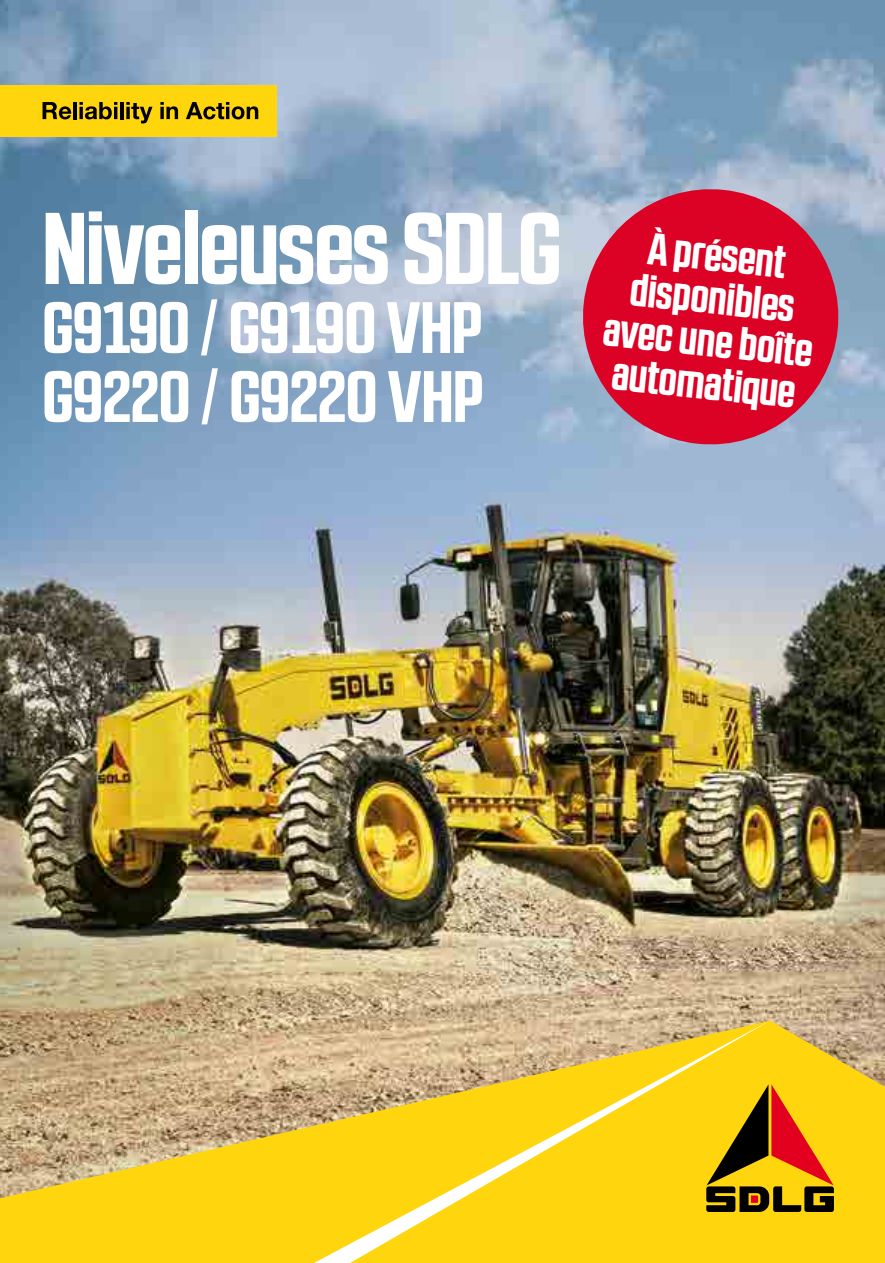
<style>
.page{position:relative;width:885px;height:1263px;background:#fff}
.page>*{position:absolute;margin:0;border:0;box-sizing:border-box;transform-origin:0 0}
.t1{font:700 101.7px "RB No 2.1 a";letter-spacing:-.01em;color:#fff}
.t2{font:700 72.6px/69px "RB No 2.1 a";color:#fff}
.t3{font:700 45px/42.8px "RB No 2.1 a";color:#fff;text-align:center}
</style>
<div class="page">
<img style="left:0;top:0;width:884px;height:1020px">
<svg style="left:0;top:1020px;width:884px;height:243px;background:#e1bf48"></svg>
<svg style="left:314px;top:1020px;width:456px;height:243px;background:#f3ce36"></svg>
<svg style="left:706px;top:1084px;width:127px;height:128px;background:#b67e0b"></svg>
<div style="left:0;top:85px;width:276px;height:51px;background:#ffd50d"></div>
<svg style="left:43px;top:102px;width:28px;height:17px"></svg>
<hr style="left:73px;top:102px;width:4px;height:17px;background:#000">
<svg style="left:79px;top:102px;width:38px;height:17px"></svg>
<hr style="left:120px;top:102px;width:3px;height:17px;background:#000">
<svg style="left:126px;top:102px;width:26px;height:21px"></svg>
<svg style="left:160px;top:102px;width:18px;height:17px"></svg>
<svg style="left:186px;top:102px;width:72px;height:17px"></svg>
<svg style="left:576px;top:183px;width:268px;height:268px;background:#cb3655"></svg>
<h1 class="t1" style="left:43px;top:189px;width:520px">Niveleuses SDLG</h1>
<h2 class="t2" style="left:43px;top:293px;width:442px">G9190 / G9190 VHP<br>G9220 / G9220 VHP</h2>
<p class="t3" style="left:614px;top:223px;width:212px;rotate:6deg">À présent disponibles avec une boîte automatique</p>
</div>
